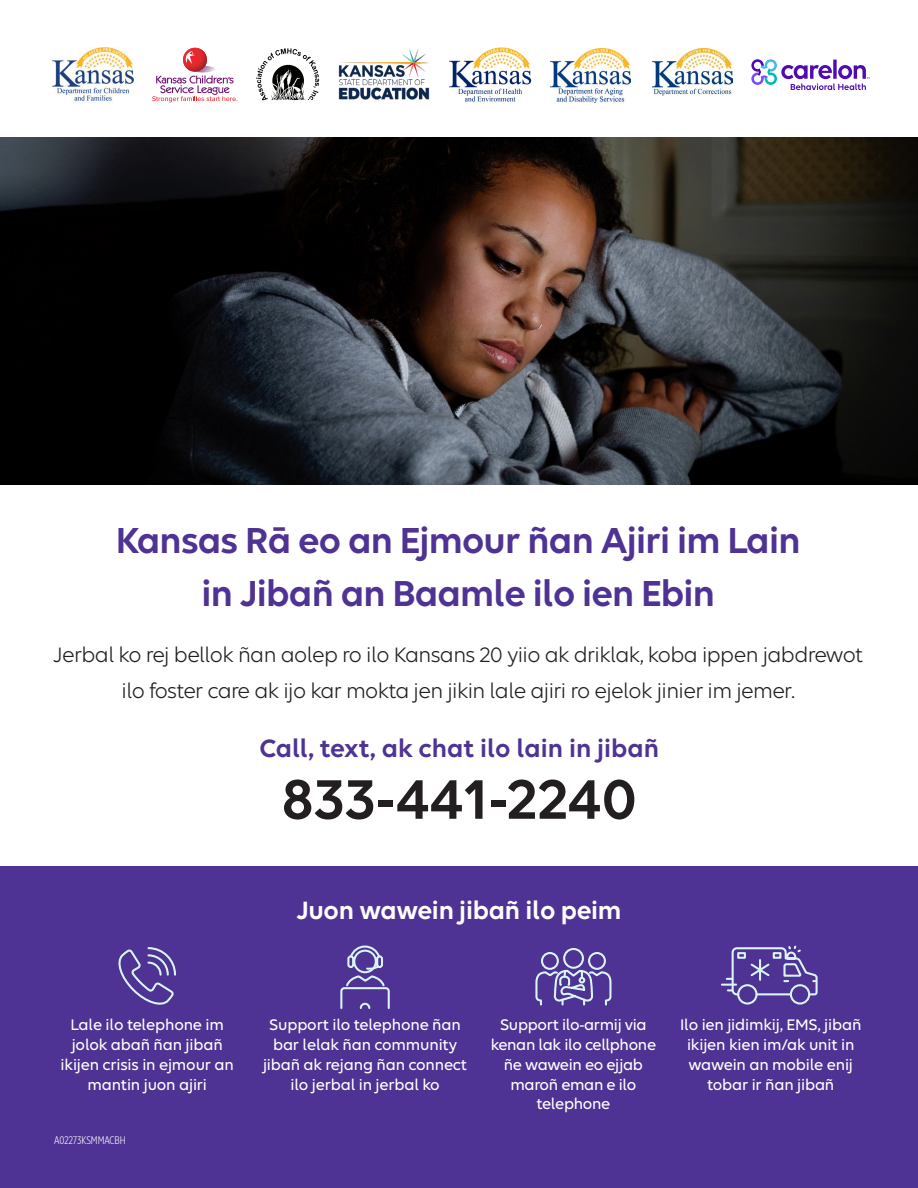
<style>
.page{position:relative;width:918px;height:1188px;background:#fff}
.page>*{position:absolute;margin:0;border:0;box-sizing:border-box;transform-origin:0 0}
.t1{font:600 60px "Elevance Sans";letter-spacing:.01em;color:#231f20}
.t2{font:600 39px/52.8px "Elevance Sans";letter-spacing:-.02em;color:#4f3394;text-align:center}
.t3{font:600 27px "Elevance Sans";color:#4f3394}
.t4{font:600 27px "Elevance Sans";letter-spacing:-.01em;color:#fff}
.t5{font:22.5px/36px "Elevance Sans";letter-spacing:-.025em;color:#231f20;text-align:center}
.t6{font:500 16.5px "Elevance Sans";letter-spacing:-.01em;color:#fff}
.t7{font:12px "Elevance Sans Condensed";color:#fff}
</style>
<div class="page">
<div style="left:0;top:866px;width:918px;height:322px;background:#4f3394"></div>
<svg style="left:751px;top:59px;width:119px;height:31px"></svg>
<img style="left:449px;top:48px;width:83px;height:54px">
<img style="left:551px;top:49px;width:80px;height:53px">
<img style="left:652px;top:49px;width:81px;height:47px">
<img style="left:53px;top:48px;width:81px;height:53px">
<svg style="left:256px;top:48px;width:63px;height:52px"></svg>
<img style="left:338px;top:48px;width:92px;height:52px">
<img style="left:0;top:137px;width:918px;height:348px">
<img style="left:199px;top:66px;width:16px;height:6px">
<img style="left:183px;top:48px;width:24px;height:24px;border-radius:12px">
<svg style="left:185px;top:51px;width:10px;height:13px"></svg>
<svg style="left:152px;top:75px;width:85px;height:27px"></svg>
<svg style="left:118px;top:947px;width:58px;height:58px"></svg>
<div style="left:737px;top:984px;width:21px;height:21px;border:2px solid #d9f5f5;border-radius:50%"></div>
<div style="left:790px;top:984px;width:20px;height:21px;border:2px solid #d9f5f5;border-radius:50%"></div>
<svg style="left:721px;top:945px;width:97px;height:51px"></svg>
<svg style="left:535px;top:948px;width:77px;height:58px"></svg>
<svg style="left:340px;top:945px;width:50px;height:64px"></svg>
<p class="t2" style="left:116px;top:513px;width:686px">Kansas Rā eo an Ejmour ñan Ajiri im Lain in Jibañ an Baamle ilo ien Ebin</p>
<p class="t5" style="left:53px;top:636px;width:812px">Jerbal ko rej bellok ñan aolep ro ilo Kansans 20 yiio ak driklak, koba ippen jabdrewot ilo foster care ak ijo kar mokta jen jikin lale ajiri ro ejelok jinier im jemer.</p>
<p class="t3" style="left:260px;top:732px;width:401px">Call, text, ak chat ilo lain in jibañ</p>
<p class="t1" style="left:282px;top:763px;width:357px">833-441-2240</p>
<p class="t4" style="left:296px;top:894px;width:327px">Juon wawein jibañ ilo peim</p>
<p class="t6" style="left:71px;top:1014px;width:155px">Lale ilo telephone im</p>
<p class="t6" style="left:269px;top:1014px;width:193px">Support ilo telephone ñan</p>
<p class="t6" style="left:500px;top:1014px;width:148px">Support ilo-armij via</p>
<p class="t6" style="left:680px;top:1014px;width:183px">Ilo ien jidimkij, EMS, jibañ</p>
<p class="t6" style="left:72px;top:1034px;width:153px">jolok abañ ñan jibañ</p>
<p class="t6" style="left:273px;top:1034px;width:185px">bar lelak ñan community</p>
<p class="t6" style="left:491px;top:1034px;width:167px">kenan lak ilo cellphone</p>
<p class="t6" style="left:687px;top:1034px;width:169px">ikijen kien im/ak unit in</p>
<p class="t6" style="left:61px;top:1054px;width:175px">ikijen crisis in ejmour an</p>
<p class="t6" style="left:263px;top:1054px;width:206px">jibañ ak rejang ñan connect</p>
<p class="t6" style="left:504px;top:1054px;width:141px">ñe wawein eo ejjab</p>
<p class="t6" style="left:688px;top:1054px;width:166px">wawein an mobile enij</p>
<p class="t6" style="left:87px;top:1074px;width:121px">mantin juon ajiri</p>
<p class="t6" style="left:290px;top:1074px;width:151px">ilo jerbal in jerbal ko</p>
<p class="t6" style="left:511px;top:1074px;width:127px">maroñ eman e ilo</p>
<p class="t6" style="left:707px;top:1074px;width:129px">tobar ir ñan jibañ</p>
<p class="t6" style="left:537px;top:1094px;width:75px">telephone</p>
<p class="t7" style="left:54px;top:1134px;width:73px">A02273KSMMACBH</p>
</div>
